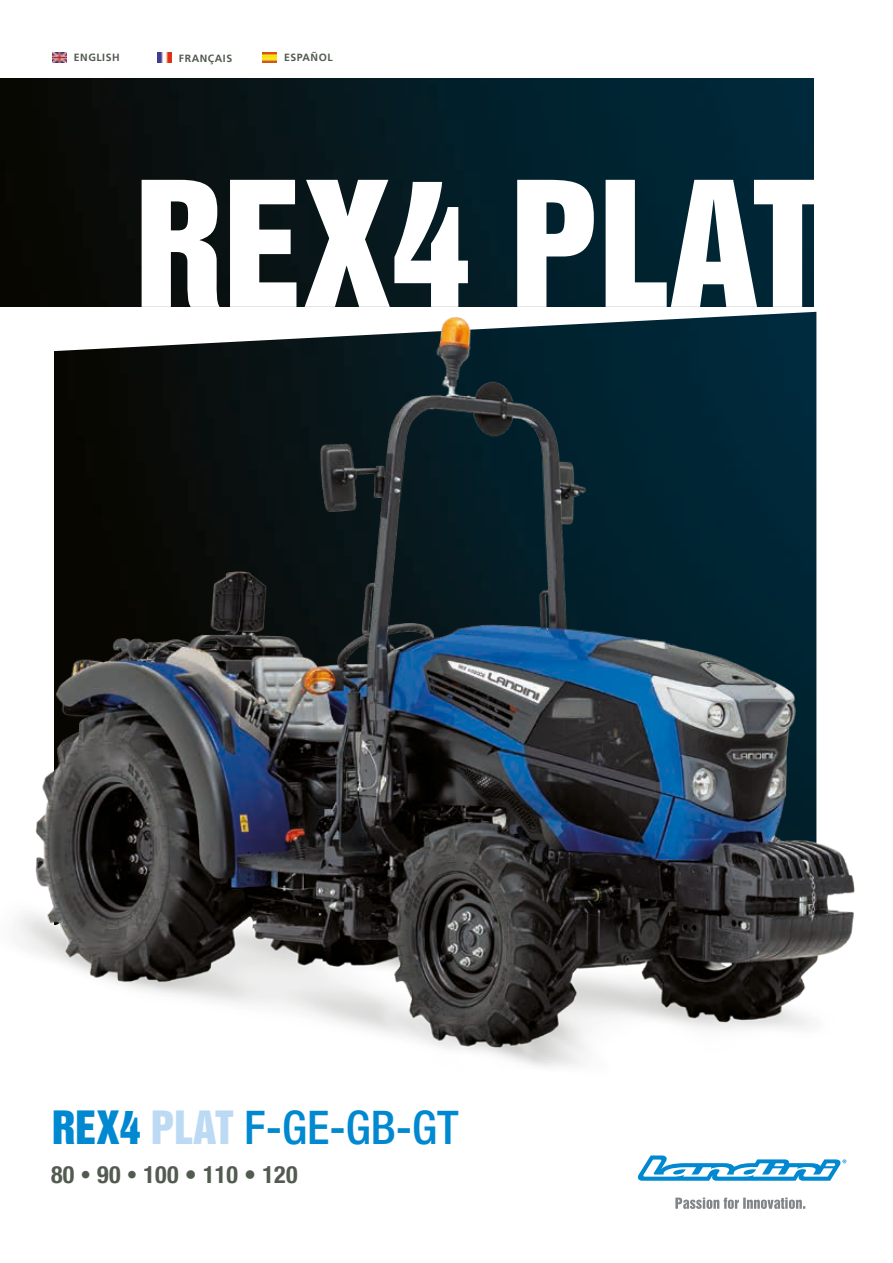
<style>
.page{position:relative;width:893px;height:1263px;background:#fff}
.page>*{position:absolute;margin:0;border:0;box-sizing:border-box;transform-origin:0 0}
.t1{font:159px "Helvetica Inserat";color:#fff}
.t2{font:500 condensed 46.5px "Helvetica Neue LT Std";color:#0088d0}
.t3{font:700 condensed 24px "Helvetica Neue";letter-spacing:.01em;color:#525b50}
.t4{font:700 10.5px "Frutiger LT Std";letter-spacing:.05em;color:#525b50}
.s1{font-family:"Helvetica Inserat";font-weight:400;font-stretch:normal;font-size:42px}
.s2{font-family:"Helvetica Inserat";font-weight:400;font-stretch:normal;font-size:42px;color:#bddaf4}
.s3{font-size:21px}
</style>
<div class="page">
<img style="left:0;top:79px;width:813px;height:212px">
<img style="left:0;top:291px;width:855px;height:776px">
<svg style="left:675px;top:1197px;width:130px;height:12px"></svg>
<svg style="left:637px;top:1155px;width:209px;height:26px"></svg>
<img style="left:52px;top:53px;width:15px;height:9px">
<img style="left:157px;top:53px;width:15px;height:9px">
<img style="left:263px;top:53px;width:14px;height:9px">
<p class="t4" style="left:74px;top:51px;width:47px">ENGLISH</p>
<p class="t4" style="left:179px;top:52px;width:55px">FRANÇAIS</p>
<p class="t4" style="left:284px;top:51px;width:50px">ESPAÑOL</p>
<h1 class="t1" style="left:135px;top:149px;width:689px">REX4 PLAT</h1>
<h2 class="t2" style="left:52px;top:1100px;width:408px"><span class="s1">REX4</span> <span class="s2">PLAT</span> F-GE-GB-GT</h2>
<h3 class="t3" style="left:51px;top:1155px;width:248px">80 <span class="s3">•</span> 90 <span class="s3">•</span> 100 • 110 • 120</h3>
</div>
